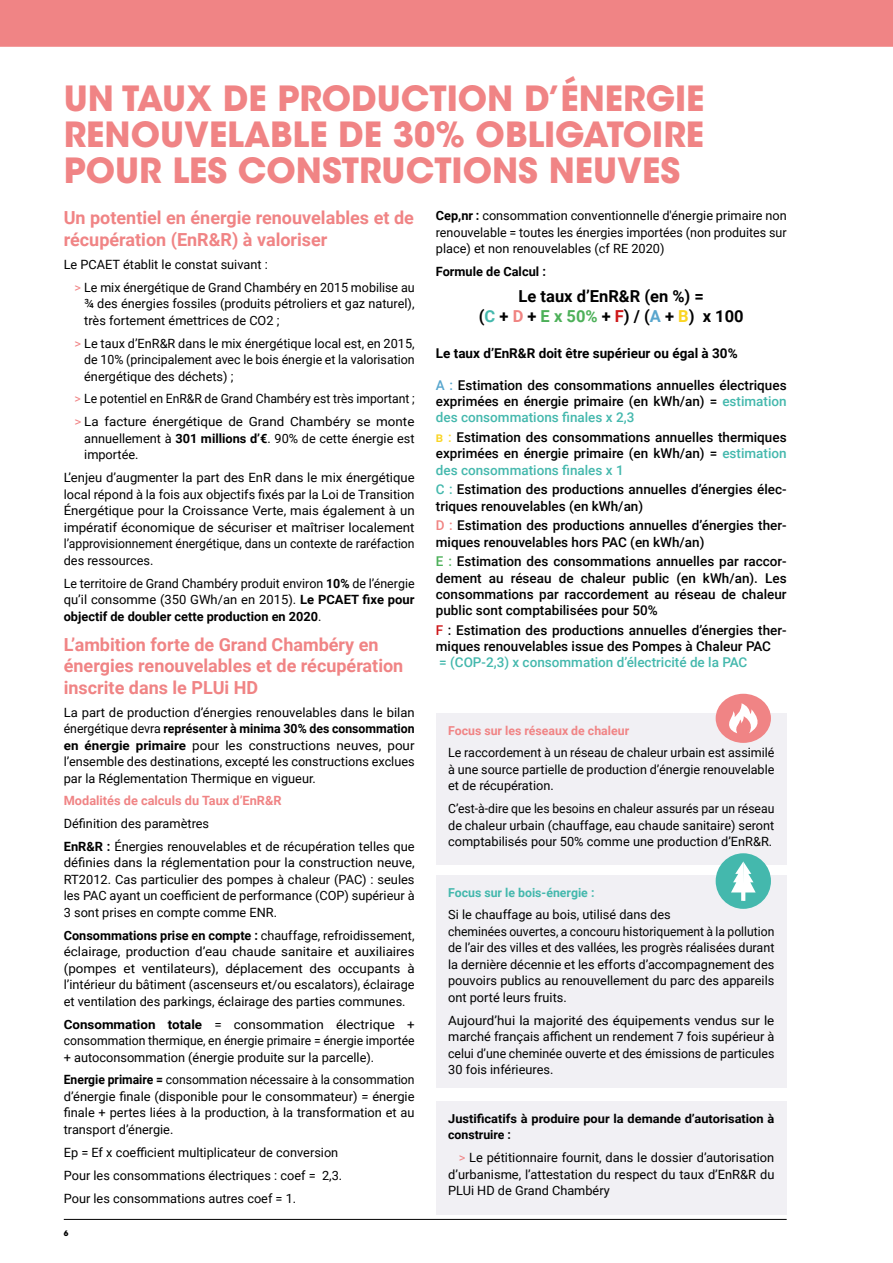
<style>
.page{position:relative;width:893px;height:1263px;background:#fff}
.page>*{position:absolute;margin:0;border:0;box-sizing:border-box;transform-origin:0 0}
.t1{font:700 34.5px/36px "ITC Avant Garde Std";color:#f08485}
.INTER_2{font:700 18px/21.6px "Roboto";color:#f08485}
.t2{font:700 16.5px "Roboto";color:#000}
.t3{font:500 13.5px/16.2px "Roboto";color:#000;text-align:justify}
.t4{font:500 13.5px "Roboto";color:#44b8ad}
.t5{font:700 13.5px "Roboto";color:#000}
.TEXTE{font:12.75px/16.5px "Roboto";color:#000;text-align:justify}
.TEXTE-2{font:12.75px/16.5px "Roboto";color:#000;text-align:justify;scale:.95 1}
.TEXTE-3{font:12.75px/16.5px "Roboto";color:#000;text-align:justify;scale:1.05 1}
.TEXTE-4{font:12.75px/16.5px "Roboto";color:#000;text-align:justify;scale:.96 1}
.TEXTE-5{font:700 12.75px "Roboto";color:#f08485}
.TEXTE-6{font:700 12.75px "Roboto";color:#000}
.TEXTE-7{font:700 12.3px/15.9px "Roboto";color:#000;scale:1.04 1}
.TEXTE-8{font:700 12.3px "Roboto";color:#f08485}
.TEXTE-9{font:700 12.3px "Roboto";color:#44b8ad}
.t6{font:700 7.5px "ITC Avant Garde Std";color:#000}
.s1{color:#f08485}
.s2{font-weight:700}
.s3{color:#44b8ad}
.s4{color:#f08482}
.s5{color:#4db059}
.s6{color:#cd1719}
.s7{color:#58a6ce}
.s8{color:#fad524}
</style>
<div class="page">
<div style="left:0;top:0;width:893px;height:47px;background:#f08485"></div>
<hr style="left:64px;top:1219px;width:723px;height:1px;background:#000">
<div style="left:436px;top:713px;width:351px;height:151px;background:#f1f0f4"></div>
<div style="left:716px;top:694px;width:55px;height:49px;background:#f08485;border-radius:50%"></div>
<svg style="left:729px;top:703px;width:29px;height:30px"></svg>
<div style="left:436px;top:875px;width:351px;height:213px;background:#f1f0f4"></div>
<div style="left:716px;top:853px;width:55px;height:56px;background:#44b8ad;border-radius:50%"></div>
<svg style="left:731px;top:861px;width:25px;height:40px"></svg>
<div style="left:436px;top:1102px;width:351px;height:113px;background:#f1f0f4"></div>
<p class="t1" style="left:64px;top:80px;width:642px">UN TAUX DE PRODUCTION D’ÉNERGIE<br>RENOUVELABLE DE 30% OBLIGATOIRE</p>
<p class="t1" style="left:64px;top:152px;width:618px">POUR LES CONSTRUCTIONS NEUVES</p>
<p class="INTER_2" style="left:64px;top:206px;width:352px">Un potentiel en énergie renouvelables et de récupération (EnR&amp;R) à valoriser</p>
<p class="TEXTE" style="left:64px;top:256px;width:205px">Le PCAET établit le constat suivant :</p>
<p class="TEXTE" style="left:84px;top:278px;width:332px;text-indent:-10px"><span class="s1">&gt;</span> Le mix énergétique de Grand Chambéry en 2015 mobilise au ¾ des énergies fossiles (produits pétroliers et gaz naturel), très fortement émettrices de CO2 ;</p>
<p class="TEXTE" style="left:84px;top:334px;width:332px;text-indent:-10px"><span class="s1">&gt;</span> Le taux d’EnR&amp;R dans le mix énergétique local est, en 2015, de 10% (principalement avec le bois énergie et la valorisation énergétique des déchets) ;</p>
<p class="TEXTE-2" style="left:74px;top:390px;width:360px"><span class="s1">&gt;</span> Le potentiel en EnR&amp;R de Grand Chambéry est très important ;</p>
<p class="TEXTE-3" style="left:84px;top:413px;width:316px;text-indent:-10px"><span class="s1">&gt;</span> La facture énergétique de Grand Chambéry se monte annuellement à <span class="s2">301 millions d’€</span>. 90% de cette énergie est importée.</p>
<p class="TEXTE" style="left:64px;top:469px;width:352px">L’enjeu d’augmenter la part des EnR dans le mix énergétique local répond à la fois aux objectifs fixés par la Loi de Transition Énergétique pour la Croissance Verte, mais également à un impératif économique de sécuriser et maîtriser localement l’approvisionnement énergétique, dans un contexte de raréfaction des ressources.</p>
<p class="TEXTE" style="left:64px;top:574px;width:352px">Le territoire de Grand Chambéry produit environ <span class="s2">10%</span> de l’énergie qu’il consomme (350 GWh/an en 2015). <span class="s2">Le PCAET fixe pour objectif de doubler cette production en 2020</span>.</p>
<p class="INTER_2" style="left:64px;top:633px;width:341px">L’ambition forte de Grand Chambéry en énergies renouvelables et de récupération inscrite dans le PLUi HD</p>
<p class="TEXTE" style="left:64px;top:704px;width:352px">La part de production d’énergies renouvelables dans le bilan énergétique devra <span class="s2">représenter à minima 30% des consommation en énergie primaire</span> pour les constructions neuves, pour l’ensemble des destinations, excepté les constructions exclues par la Réglementation Thermique en vigueur.</p>
<p class="TEXTE-5" style="left:64px;top:791px;width:219px">Modalités de calculs du Taux d’EnR&amp;R</p>
<p class="TEXTE" style="left:64px;top:815px;width:147px">Définition des paramètres</p>
<p class="TEXTE" style="left:64px;top:837px;width:352px"><span class="s2">EnR&amp;R :</span> Énergies renouvelables et de récupération telles que définies dans la réglementation pour la construction neuve, RT2012. Cas particulier des pompes à chaleur (PAC) : seules les PAC ayant un coefficient de performance (COP) supérieur à 3 sont prises en compte comme ENR.</p>
<p class="TEXTE" style="left:64px;top:926px;width:352px"><span class="s2">Consommations prise en compte :</span> chauffage, refroidissement, éclairage, production d’eau chaude sanitaire et auxiliaires (pompes et ventilateurs), déplacement des occupants à l’intérieur du bâtiment (ascenseurs et/ou escalators), éclairage et ventilation des parkings, éclairage des parties communes.</p>
<p class="TEXTE-3" style="left:64px;top:1015px;width:336px"><span class="s2">Consommation totale</span> = consommation électrique + consommation thermique, en énergie primaire = énergie importée + autoconsommation (énergie produite sur la parcelle).</p>
<p class="TEXTE-2" style="left:64px;top:1071px;width:371px"><span class="s2">Energie primaire =</span> consommation nécessaire à la consommation d’énergie finale (disponible pour le consommateur) = énergie finale + pertes liées à la production, à la transformation et au transport d’énergie.</p>
<p class="TEXTE" style="left:64px;top:1143px;width:276px">Ep = Ef x coefficient multiplicateur de conversion</p>
<p class="TEXTE" style="left:64px;top:1166px;width:280px">Pour les consommations électriques : coef = 2,3.</p>
<p class="TEXTE" style="left:64px;top:1189px;width:234px">Pour les consommations autres coef = 1.</p>
<p class="t6" style="left:64px;top:1228px;width:6px">6</p>
<p class="TEXTE" style="left:436px;top:207px;width:352px"><span class="s2">Cep,nr :</span> consommation conventionnelle d'énergie primaire non renouvelable = toutes les énergies importées (non produites sur place) et non renouvelables (cf RE 2020)</p>
<p class="TEXTE-6" style="left:436px;top:263px;width:112px">Formule de Calcul :</p>
<p class="t2" style="left:519px;top:284px;width:187px">Le taux d’EnR&amp;R (en %) =</p>
<p class="t2" style="left:479px;top:304px;width:266px">(<span class="s3">C</span> + <span class="s4">D</span> + <span class="s5">E x 50%</span> + <span class="s6">F</span>) / (<span class="s7">A</span> + <span class="s8">B</span>) x 100</p>
<p class="t5" style="left:436px;top:343px;width:303px">Le taux d’EnR&amp;R doit être supérieur ou égal à 30%</p>
<p class="t3" style="left:436px;top:377px;width:352px"><span class="s7">A :</span> Estimation des consommations annuelles électriques exprimées en énergie primaire (en kWh/an) = <span class="s3">estimation des consommations finales x 2,3</span></p>
<p class="t3" style="left:436px;top:429px;width:352px"><span class="s8">B :</span> Estimation des consommations annuelles thermiques exprimées en énergie primaire (en kWh/an) = <span class="s3">estimation des consommations finales x 1</span></p>
<p class="t3" style="left:436px;top:481px;width:352px"><span class="s3">C :</span> Estimation des productions annuelles d’énergies élec&shy;triques renouvelables (en kWh/an)</p>
<p class="t3" style="left:436px;top:517px;width:352px"><span class="s4">D :</span> Estimation des productions annuelles d’énergies ther&shy;miques renouvelables hors PAC (en kWh/an)</p>
<p class="t3" style="left:436px;top:553px;width:352px"><span class="s5">E :</span> Estimation des consommations annuelles par raccor&shy;dement au réseau de chaleur public (en kWh/an). Les consommations par raccordement au réseau de chaleur public sont comptabilisées pour 50%</p>
<p class="t3" style="left:436px;top:621px;width:352px"><span class="s6">F</span> : Estimation des productions annuelles d’énergies ther&shy;miques renouvelables issue des Pompes à Chaleur PAC</p>
<p class="t4" style="left:439px;top:653px;width:310px">= (COP-2,3) x consommation d’électricité de la PAC</p>
<p class="TEXTE-8" style="left:448px;top:721px;width:182px">Focus sur les réseaux de chaleur</p>
<p class="TEXTE" style="left:448px;top:744px;width:328px">Le raccordement à un réseau de chaleur urbain est assimilé à une source partielle de production d’énergie renouvelable et de récupération.</p>
<p class="TEXTE-4" style="left:448px;top:800px;width:341px">C’est-à-dire que les besoins en chaleur assurés par un réseau de chaleur urbain (chauffage, eau chaude sanitaire) seront comptabilisés pour 50% comme une production d’EnR&amp;R.</p>
<p class="TEXTE-9" style="left:448px;top:883px;width:148px">Focus sur le bois-énergie :</p>
<p class="TEXTE" style="left:448px;top:906px;width:224px">Si le chauffage au bois, utilisé dans des</p>
<p class="TEXTE-2" style="left:448px;top:923px;width:345px">cheminées ouvertes, a concouru historiquement à la pollution de l’air des villes et des vallées, les progrès réalisées durant la dernière décennie et les efforts d’accompagnement des pouvoirs publics au renouvellement du parc des appareils ont porté leurs fruits.</p>
<p class="TEXTE-3" style="left:448px;top:1011px;width:312px">Aujourd’hui la majorité des équipements vendus sur le marché français affichent un rendement 7 fois supérieur à celui d’une cheminée ouverte et des émissions de particules 30 fois inférieures.</p>
<p class="TEXTE-7" style="left:448px;top:1110px;width:315px">Justificatifs à produire pour la demande d’autorisation à construire :</p>
<p class="TEXTE" style="left:448px;top:1149px;width:328px;text-indent:11px"><span class="s1">&gt;</span> Le pétitionnaire fournit, dans le dossier d’autorisation d’urbanisme, l’attestation du respect du taux d’EnR&amp;R du PLUi HD de Grand Chambéry</p>
</div>
